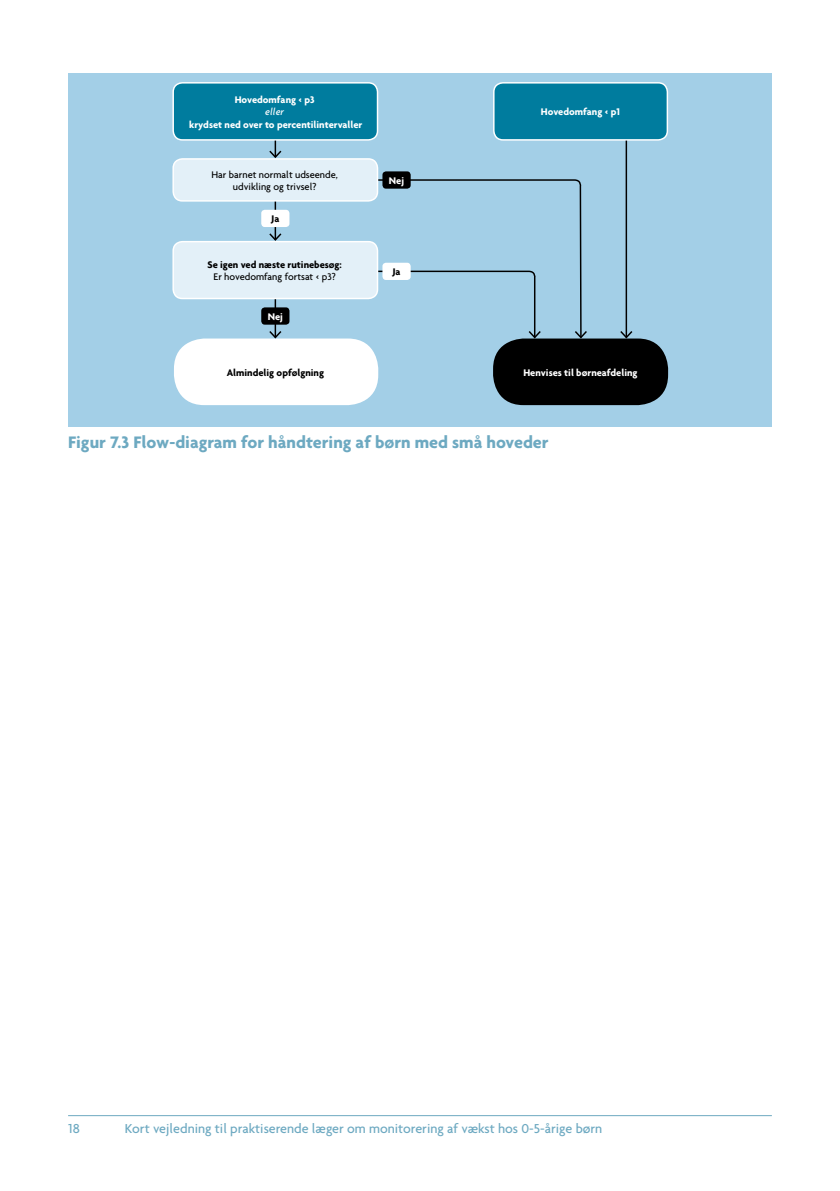
<style>
.page{position:relative;width:840px;height:1191px;background:#fff}
.page>*{position:absolute;margin:0;border:0;box-sizing:border-box;transform-origin:0 0}
.t1{font:700 18px "Agenda";color:#6da9c1}
.t2{font:500 14px "Agenda";color:#6da9c1}
.t3{font:700 10.4px "Agenda";color:#fff}
.t4{font:500 10.4px/12.4px "Agenda";color:#000;text-align:center}
.t5{font:700 10.4px "Agenda";color:#000}
.t6{font:italic 500 10.4px "Agenda";color:#fff}
</style>
<div class="page">
<hr style="left:68px;top:1115px;width:703px;height:1px;background:#6da9c1">
<div style="left:68px;top:74px;width:703px;height:353px;background:#a3cfe7"></div>
<svg style="left:174px;top:82px;width:495px;height:324px"></svg>
<div style="left:173px;top:83px;width:204px;height:57px;background:#007c9e;border-radius:9px"></div>
<div style="left:172px;top:82px;width:206px;height:59px;border:1px solid #fff;border-radius:9px"></div>
<div style="left:493px;top:83px;width:174px;height:57px;background:#007c9e;border-radius:9px"></div>
<div style="left:493px;top:82px;width:174px;height:59px;border:1px solid #fff;border-radius:9px"></div>
<div style="left:173px;top:159px;width:204px;height:42px;background:#e3f0f8;border-radius:9px"></div>
<div style="left:172px;top:158px;width:206px;height:44px;border:1px solid #fff;border-radius:9px"></div>
<div style="left:173px;top:242px;width:204px;height:56px;background:#e3f0f8;border-radius:9px"></div>
<div style="left:172px;top:241px;width:206px;height:58px;border:1px solid #fff;border-radius:9px"></div>
<div style="left:382px;top:171px;width:28px;height:18px;background:#000;border-radius:4px"></div>
<svg style="left:376px;top:178px;width:212px;height:161px"></svg>
<div style="left:382px;top:263px;width:28px;height:17px;background:#fff;border-radius:4px"></div>
<div style="left:493px;top:338px;width:174px;height:67px;background:#000;border-radius:30px"></div>
<div style="left:174px;top:338px;width:204px;height:67px;background:#fff;border-radius:30px"></div>
<hr style="left:274px;top:202px;width:2px;height:38px;background:#000">
<svg style="left:267px;top:232px;width:16px;height:10px"></svg>
<hr style="left:274px;top:299px;width:2px;height:38px;background:#000">
<svg style="left:267px;top:329px;width:16px;height:10px"></svg>
<svg style="left:267px;top:141px;width:16px;height:18px"></svg>
<hr style="left:625px;top:141px;width:1px;height:196px;background:#000">
<svg style="left:618px;top:329px;width:15px;height:10px"></svg>
<div style="left:261px;top:210px;width:28px;height:17px;background:#fff;border-radius:4px"></div>
<div style="left:261px;top:307px;width:28px;height:18px;background:#000;border-radius:4px"></div>
<p class="t3" style="left:234px;top:93px;width:81px">Hovedomfang &lt; p3</p>
<p class="t6" style="left:265px;top:106px;width:20px">eller</p>
<p class="t3" style="left:189px;top:118px;width:175px">krydset ned over to percentilintervaller</p>
<p class="t4" style="left:211px;top:168px;width:128px">Har barnet normalt udseende, udvikling og trivsel?</p>
<p class="t5" style="left:271px;top:213px;width:10px">Ja</p>
<p class="t5" style="left:207px;top:258px;width:136px">Se igen ved næste rutinebesøg:</p>
<p class="t4" style="left:213px;top:270px;width:124px">Er hovedomfang fortsat &lt; p3?</p>
<p class="t3" style="left:267px;top:310px;width:17px">Nej</p>
<p class="t3" style="left:388px;top:174px;width:17px">Nej</p>
<p class="t5" style="left:392px;top:265px;width:10px">Ja</p>
<p class="t3" style="left:540px;top:106px;width:80px">Hovedomfang &lt; p1</p>
<p class="t5" style="left:226px;top:366px;width:99px">Almindelig opfølgning</p>
<p class="t3" style="left:523px;top:366px;width:116px">Henvises til børneafdeling</p>
<h1 class="t1" style="left:68px;top:431px;width:482px">Figur 7.3 Flow-diagram for håndtering af børn med små hoveder</h1>
<h2 class="t2" style="left:68px;top:1119px;width:13px">18</h2>
<h2 class="t2" style="left:125px;top:1119px;width:479px">Kort vejledning til praktiserende læger om monitorering af vækst hos 0-5-årige børn</h2>
</div>
